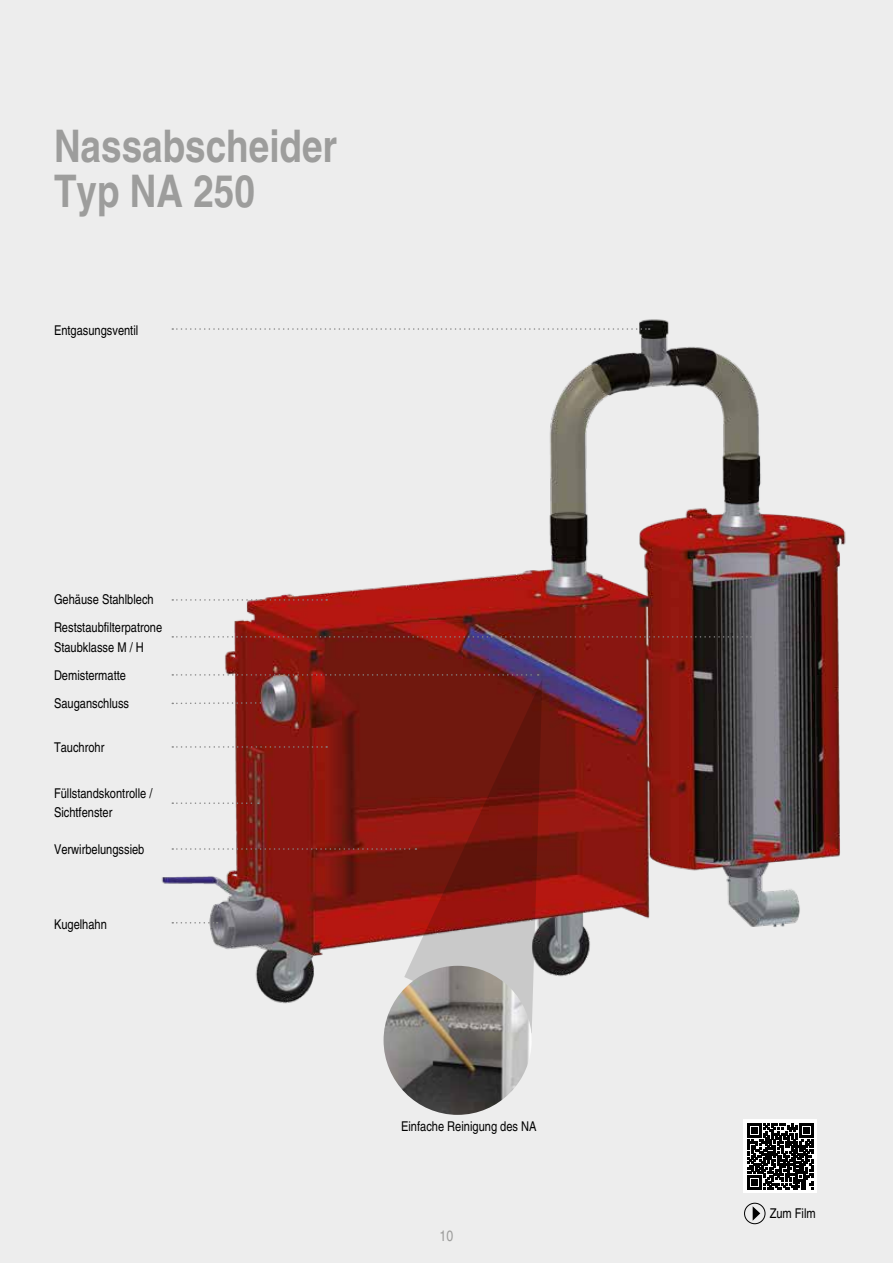
<style>
.page{position:relative;width:893px;height:1263px;background:#ededed}
.page>*{position:absolute;margin:0;border:0;box-sizing:border-box;transform-origin:0 0}
.t1{font:700 condensed 45px/45px "Helvetica";color:#9d9d9c}
.t2{font:condensed 15px "Helvetica";color:#9d9d9c}
.t3{font:condensed 13.5px/19.5px "Helvetica";color:#000}
</style>
<div class="page">
<img style="left:161px;top:319px;width:685px;height:685px">
<svg style="left:172px;top:328px;width:478px;height:2px"></svg>
<svg style="left:172px;top:636px;width:580px;height:2px"></svg>
<svg style="left:172px;top:674px;width:367px;height:2px"></svg>
<svg style="left:172px;top:746px;width:155px;height:2px"></svg>
<svg style="left:172px;top:599px;width:155px;height:2px"></svg>
<svg style="left:172px;top:802px;width:87px;height:2px"></svg>
<svg style="left:172px;top:848px;width:232px;height:2px"></svg>
<svg style="left:172px;top:922px;width:46px;height:1px"></svg>
<div style="left:744px;top:1203px;width:21px;height:21px;border:1px solid #000;border-radius:50%"></div>
<svg style="left:753px;top:1206px;width:7px;height:15px"></svg>
<svg style="left:172px;top:701px;width:100px;height:4px"></svg>
<svg style="left:404px;top:678px;width:138px;height:336px;background:#832f28"></svg>
<img style="left:384px;top:966px;width:148px;height:149px">
<div style="left:744px;top:1120px;width:73px;height:73px;background:#fff"></div>
<svg style="left:747px;top:1123px;width:67px;height:67px"></svg>
<h1 class="t1" style="left:54px;top:123px;width:285px">Nassabscheider<br>Typ NA 250</h1>
<p class="t3" style="left:54px;top:320px;width:86px">Entgasungsventil</p>
<p class="t3" style="left:54px;top:589px;width:101px">Gehäuse Stahlblech</p>
<p class="t3" style="left:54px;top:618px;width:110px">Reststaubfilterpatrone<br>Staubklasse M / H</p>
<p class="t3" style="left:54px;top:665px;width:73px">Demistermatte</p>
<p class="t3" style="left:54px;top:693px;width:77px">Sauganschluss</p>
<p class="t3" style="left:54px;top:738px;width:52px">Tauchrohr</p>
<p class="t3" style="left:54px;top:783px;width:100px">Füllstandskontrolle /<br>Sichtfenster</p>
<p class="t3" style="left:54px;top:839px;width:92px">Verwirbelungssieb</p>
<p class="t3" style="left:54px;top:914px;width:54px">Kugelhahn</p>
<p class="t3" style="left:401px;top:1116px;width:137px">Einfache Reinigung des NA</p>
<p class="t2" style="left:440px;top:1226px;width:15px">10</p>
<p class="t3" style="left:770px;top:1204px;width:48px">Zum Film</p>
</div>
